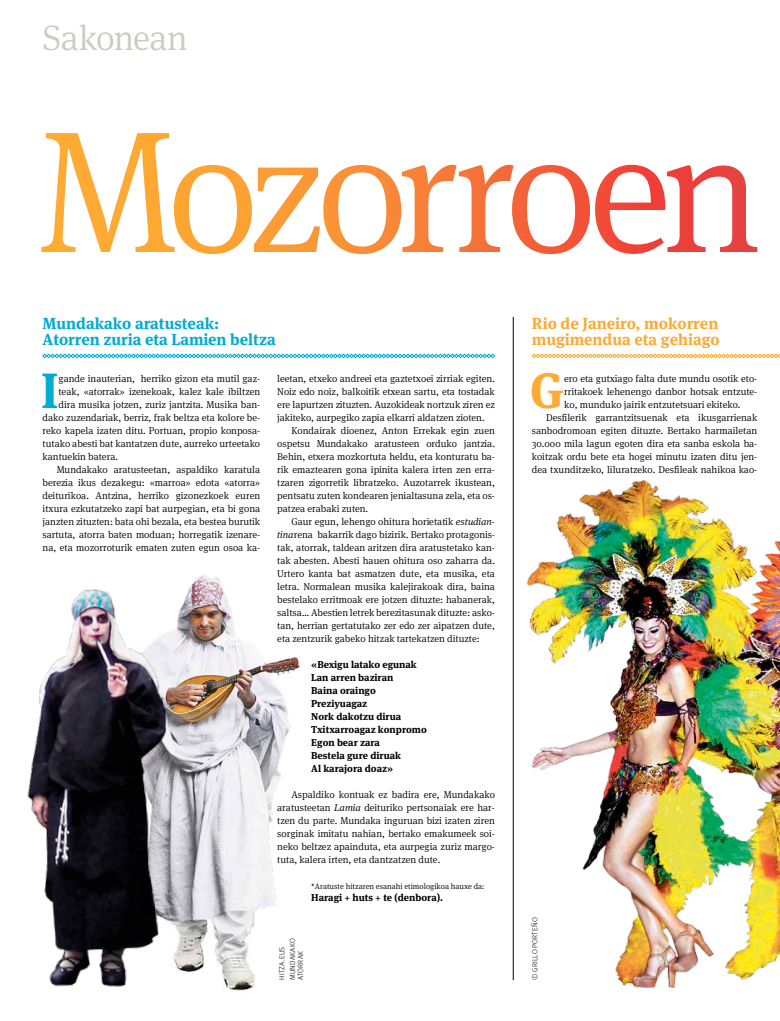
<style>
.page{position:relative;width:780px;height:1021px;background:#fff}
.page>*{position:absolute;margin:0;border:0;box-sizing:border-box;transform-origin:0 0}
.t1{font:700 49.5px "Hiruka Serif";color:#00acd2}
.t2{font:700 49.5px "Hiruka Serif";color:#fcaa33}
.t3{font:300 35.4px "Hiruka Serif";letter-spacing:-.02em;color:#cecbc0}
.t4{font:700 16px/16px "Hiruka Serif";color:#00acd2}
.t5{font:700 16px/16px "Hiruka Serif";color:#fcaa33}
.t6{font:300 10px/13px "Hiruka Serif";color:#000;text-align:justify}
.t7{font:700 10px/13px "Hiruka Serif";color:#000}
.t8{font:300 8px "Hiruka Serif";color:#000}
.t9{font:300 7.5px/10.4px "Hiruka";letter-spacing:.025em;color:#000}
.s1{font-style:italic}
</style>
<div class="page">
<img style="left:172px;top:574px;width:127px;height:417px">
<img style="left:27px;top:589px;width:145px;height:398px">
<svg style="left:42px;top:353px;width:453px;height:5px"></svg>
<svg style="left:531px;top:353px;width:249px;height:5px"></svg>
<svg style="left:41px;top:133px;width:716px;height:121px"></svg>
<hr style="left:513px;top:317px;width:1px;height:663px;background:#000">
<img style="left:527px;top:480px;width:253px;height:507px">
<h2 class="t3" style="left:43px;top:12px;width:147px">Sakonean</h2>
<h3 class="t4" style="left:43px;top:314px;width:234px">Mundakako aratusteak:<br>Atorren zuria eta Lamien beltza</h3>
<h3 class="t5" style="left:532px;top:314px;width:189px">Rio de Janeiro, mokorren mugimendua eta gehiago</h3>
<h1 class="t1" style="left:41px;top:351px;width:19px">I</h1>
<p class="t6" style="left:59px;top:371px;width:203px">gande inauterian, herriko gizon eta mutil gaz-</p>
<p class="t6" style="left:59px;top:384px;width:203px">teak, «atorrak» izenekoak, kalez kale ibiltzen</p>
<p class="t6" style="left:59px;top:397px;width:203px">dira musika jotzen, zuriz jantzita. Musika ban-</p>
<p class="t6" style="left:43px;top:410px;width:219px">dako zuzendariak, berriz, frak beltza eta kolore be-</p>
<p class="t6" style="left:43px;top:423px;width:219px">reko kapela izaten ditu. Portuan, propio konposa-</p>
<p class="t6" style="left:43px;top:436px;width:219px">tutako abesti bat kantatzen dute, aurreko urteetako</p>
<p class="t6" style="left:43px;top:449px;width:77px">kantuekin batera.</p>
<p class="t6" style="left:57px;top:462px;width:205px">Mundakako aratusteetan, aspaldiko karatula</p>
<p class="t6" style="left:43px;top:475px;width:219px">berezia ikus dezakegu: «marroa» edota «atorra»</p>
<p class="t6" style="left:43px;top:488px;width:219px">deiturikoa. Antzina, herriko gizonezkoek euren</p>
<p class="t6" style="left:43px;top:501px;width:219px">itxura ezkutatzeko zapi bat aurpegian, eta bi gona</p>
<p class="t6" style="left:43px;top:514px;width:219px">janzten zituzten: bata ohi bezala, eta bestea burutik</p>
<p class="t6" style="left:43px;top:527px;width:219px">sartuta, atorra baten moduan; horregatik izenare-</p>
<p class="t6" style="left:43px;top:540px;width:219px">na, eta mozorroturik ematen zuten egun osoa ka-</p>
<p class="t6" style="left:277px;top:371px;width:219px">leetan, etxeko andreei eta gaztetxoei zirriak egiten.<br>Noiz edo noiz, balkoitik etxean sartu, eta tostadak ere lapurtzen zituzten. Auzokideak nortzuk ziren ez jakiteko, aurpegiko zapia elkarri aldatzen zioten.</p>
<p class="t6" style="left:277px;top:423px;width:219px;text-indent:14px">Kondairak dioenez, Anton Errekak egin zuen ospetsu Mundakako aratusteen orduko jantzia.<br>Behin, etxera mozkortuta heldu, eta konturatu ba&shy;rik emaztearen gona ipinita kalera irten zen erra&shy;tzaren zigorretik libratzeko. Auzotarrek ikustean, pentsatu zuten kondearen jenialtasuna zela, eta os&shy;patzea erabaki zuten.</p>
<p class="t6" style="left:277px;top:514px;width:219px;text-indent:14px">Gaur egun, lehengo ohitura horietatik <span class="s1">estudian&shy;tina</span>rena bakarrik dago bizirik. Bertako protagonis&shy;tak, atorrak, taldean aritzen dira aratustetako kan&shy;tak abesten. Abesti hauen ohitura oso zaharra da.<br>Urtero kanta bat asmatzen dute, eta musika, eta letra. Normalean musika kalejirakoak dira, baina bestelako erritmoak ere jotzen dituzte: habanerak, saltsa… Abestien letrek berezitasunak dituzte: asko&shy;tan, herrian gertatutako zer edo zer aipatzen dute, eta zentzurik gabeko hitzak tartekatzen dituzte:</p>
<p class="t7" style="left:311px;top:657px;width:117px">«Bexigu latako egunak<br>Lan arren baziran<br>Baina oraingo<br>Preziyuagaz<br>Nork dakotzu dirua<br>Txitxarroagaz konpromo<br>Egon bear zara<br>Bestela gure diruak<br>Al karajora doaz»</p>
<p class="t6" style="left:277px;top:787px;width:219px;text-indent:14px">Aspaldiko kontuak ez badira ere, Mundakako aratusteetan <span class="s1">Lamia</span> deituriko pertsonaiak ere har&shy;tzen du parte. Mundaka inguruan bizi izaten ziren sorginak imitatu nahian, bertako emakumeek soi&shy;neko beltzez apainduta, eta aurpegia zuriz margo&shy;tuta, kalera irten, eta dantzatzen dute.</p>
<p class="t8" style="left:311px;top:880px;width:175px">*Aratuste hitzaren esanahi etimologikoa hauxe da:</p>
<p class="t7" style="left:311px;top:890px;width:133px">Haragi + huts + te (denbora).</p>
<p class="t9" style="left:277px;top:980px;width:42px;rotate:-90deg">HITZA.EUS<br>MUNDAKAKO</p>
<p class="t9" style="left:295px;top:980px;width:30px;rotate:-90deg">ATORRAK</p>
<h1 class="t2" style="left:529px;top:351px;width:36px">G</h1>
<p class="t6" style="left:564px;top:371px;width:194px">ero eta gutxiago falta dute mundu osotik eto-</p>
<p class="t6" style="left:564px;top:384px;width:194px">rritakoek lehenengo danbor hotsak entzute-</p>
<p class="t6" style="left:564px;top:397px;width:178px">ko, munduko jairik entzutetsuari ekiteko.</p>
<p class="t6" style="left:546px;top:410px;width:213px">Desfilerik garrantzitsuenak eta ikusgarrienak</p>
<p class="t6" style="left:532px;top:423px;width:227px">sanbodromoan egiten dituzte. Bertako harmailetan</p>
<p class="t6" style="left:532px;top:436px;width:227px">30.000 mila lagun egoten dira eta sanba eskola ba-</p>
<p class="t6" style="left:532px;top:449px;width:227px">koitzak ordu bete eta hogei minutu izaten ditu jen-</p>
<p class="t6" style="left:532px;top:462px;width:227px">dea txunditzeko, liluratzeko. Desfileak nahikoa kao-</p>
<p class="t9" style="left:530px;top:980px;width:64px;rotate:-90deg">© grillo porteño</p>
</div>
